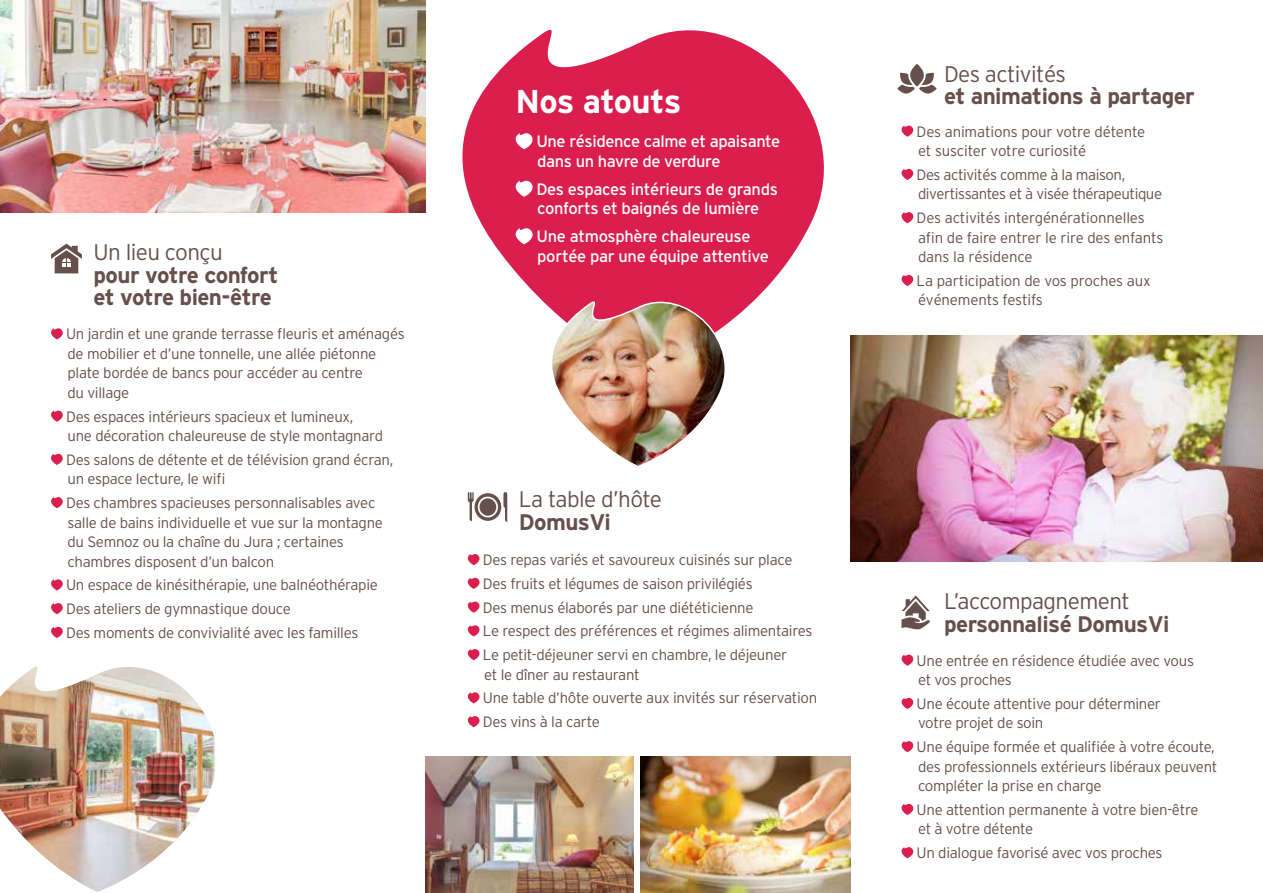
<style>
.page{position:relative;width:1263px;height:893px;background:#fff}
.page>*{position:absolute;margin:0;border:0;box-sizing:border-box;transform-origin:0 0}
.t1{font:700 33px "Interstate";letter-spacing:-.02em;color:#fff}
.t2{font:700 22.5px/22.5px "Interstate";letter-spacing:-.025em;color:#66504b}
.t3{font:300 22.5px "Interstate";letter-spacing:-.025em;color:#66504b}
.t4{font:16.5px/19.5px "Interstate";letter-spacing:-.02em;color:#fff}
.t5{font:300 15px/19.5px "Interstate";letter-spacing:-.02em;color:#66504b}
</style>
<div class="page">
<svg style="left:901px;top:125px;width:13px;height:12px"></svg>
<svg style="left:901px;top:168px;width:13px;height:12px"></svg>
<svg style="left:901px;top:212px;width:13px;height:11px"></svg>
<svg style="left:901px;top:274px;width:13px;height:12px"></svg>
<svg style="left:897px;top:73px;width:40px;height:21px"></svg>
<svg style="left:910px;top:64px;width:14px;height:23px"></svg>
<svg style="left:425px;top:0;width:439px;height:336px;fill:#da1e4e"></svg>
<img style="left:528px;top:285px;width:219px;height:181px">
<svg style="left:467px;top:554px;width:13px;height:11px"></svg>
<svg style="left:467px;top:577px;width:13px;height:12px"></svg>
<svg style="left:467px;top:601px;width:13px;height:12px"></svg>
<svg style="left:467px;top:625px;width:13px;height:11px"></svg>
<svg style="left:467px;top:649px;width:13px;height:11px"></svg>
<svg style="left:467px;top:692px;width:13px;height:11px"></svg>
<svg style="left:467px;top:716px;width:13px;height:11px"></svg>
<svg style="left:468px;top:492px;width:39px;height:30px"></svg>
<div style="left:479px;top:498px;width:17px;height:18px;background:#66504b;border-radius:50%"></div>
<img style="left:425px;top:757px;width:209px;height:136px">
<img style="left:640px;top:757px;width:210px;height:136px">
<img style="left:0;top:666px;width:217px;height:226px">
<svg style="left:51px;top:328px;width:12px;height:11px"></svg>
<svg style="left:51px;top:410px;width:12px;height:12px"></svg>
<svg style="left:51px;top:453px;width:12px;height:12px"></svg>
<svg style="left:51px;top:497px;width:12px;height:11px"></svg>
<svg style="left:51px;top:579px;width:12px;height:11px"></svg>
<svg style="left:51px;top:603px;width:12px;height:11px"></svg>
<svg style="left:51px;top:626px;width:12px;height:12px"></svg>
<svg style="left:51px;top:244px;width:31px;height:29px"></svg>
<img style="left:0;top:0;width:425px;height:213px">
<svg style="left:513px;top:132px;width:21px;height:17px"></svg>
<svg style="left:513px;top:179px;width:21px;height:18px"></svg>
<svg style="left:513px;top:227px;width:21px;height:17px"></svg>
<svg style="left:901px;top:654px;width:13px;height:12px"></svg>
<svg style="left:901px;top:697px;width:13px;height:12px"></svg>
<svg style="left:901px;top:741px;width:13px;height:11px"></svg>
<svg style="left:901px;top:803px;width:13px;height:12px"></svg>
<svg style="left:901px;top:847px;width:13px;height:11px"></svg>
<svg style="left:901px;top:595px;width:29px;height:34px"></svg>
<img style="left:850px;top:336px;width:413px;height:225px">
<h2 class="t3" style="left:94px;top:240px;width:131px">Un lieu conçu</h2>
<h2 class="t2" style="left:94px;top:264px;width:186px">pour votre confort et votre bien-être</h2>
<p class="t5" style="left:66px;top:324px;width:340px">Un jardin et une grande terrasse fleuris et aménagés de mobilier et d’une tonnelle, une allée piétonne plate bordée de bancs pour accéder au centre<br>du village</p>
<p class="t5" style="left:66px;top:406px;width:318px">Des espaces intérieurs spacieux et lumineux,<br>une décoration chaleureuse de style montagnard</p>
<p class="t5" style="left:66px;top:450px;width:329px">Des salons de détente et de télévision grand écran, un espace lecture, le wifi</p>
<p class="t5" style="left:66px;top:493px;width:318px">Des chambres spacieuses personnalisables avec salle de bains individuelle et vue sur la montagne du Semnoz ou la chaîne du Jura ; certaines chambres disposent d’un balcon</p>
<p class="t5" style="left:66px;top:573px;width:313px;line-height:23.7px">Un espace de kinésithérapie, une balnéothérapie<br>Des ateliers de gymnastique douce<br>Des moments de convivialité avec les familles</p>
<h1 class="t1" style="left:516px;top:83px;width:167px">Nos atouts</h1>
<p class="t4" style="left:536px;top:131px;width:245px">Une résidence calme et apaisante dans un havre de verdure</p>
<p class="t4" style="left:536px;top:179px;width:243px">Des espaces intérieurs de grands conforts et baignés de lumière</p>
<p class="t4" style="left:536px;top:226px;width:234px">Une atmosphère chaleureuse portée par une équipe attentive</p>
<h2 class="t3" style="left:519px;top:487px;width:145px">La table d’hôte</h2>
<h2 class="t2" style="left:519px;top:510px;width:94px">DomusVi</h2>
<p class="t5" style="left:483px;top:548px;width:331px;line-height:23.7px">Des repas variés et savoureux cuisinés sur place Des fruits et légumes de saison privilégiés<br>Des menus élaborés par une diététicienne<br>Le respect des préférences et régimes alimentaires Le petit-déjeuner servi en chambre, le déjeuner</p>
<p class="t5" style="left:483px;top:662px;width:336px;line-height:23.7px">et le dîner au restaurant<br>Une table d’hôte ouverte aux invités sur réservation<br>Des vins à la carte</p>
<h2 class="t3" style="left:944px;top:61px;width:124px">Des activités</h2>
<h2 class="t2" style="left:944px;top:85px;width:252px">et animations à partager</h2>
<p class="t5" style="left:917px;top:122px;width:230px">Des animations pour votre détente et susciter votre curiosité</p>
<p class="t5" style="left:917px;top:165px;width:247px">Des activités comme à la maison, divertissantes et à visée thérapeutique</p>
<p class="t5" style="left:917px;top:208px;width:248px">Des activités intergénérationnelles afin de faire entrer le rire des enfants dans la résidence</p>
<p class="t5" style="left:917px;top:271px;width:235px">La participation de vos proches aux événements festifs</p>
<h2 class="t3" style="left:944px;top:588px;width:187px">L’accompagnement</h2>
<h2 class="t2" style="left:944px;top:612px;width:227px">personnalisé DomusVi</h2>
<p class="t5" style="left:917px;top:650px;width:279px">Une entrée en résidence étudiée avec vous et vos proches</p>
<p class="t5" style="left:917px;top:694px;width:246px">Une écoute attentive pour déterminer votre projet de soin</p>
<p class="t5" style="left:917px;top:737px;width:302px">Une équipe formée et qualifiée à votre écoute, des professionnels extérieurs libéraux peuvent compléter la prise en charge</p>
<p class="t5" style="left:917px;top:800px;width:283px">Une attention permanente à votre bien-être et à votre détente</p>
<p class="t5" style="left:917px;top:843px;width:247px">Un dialogue favorisé avec vos proches</p>
</div>
